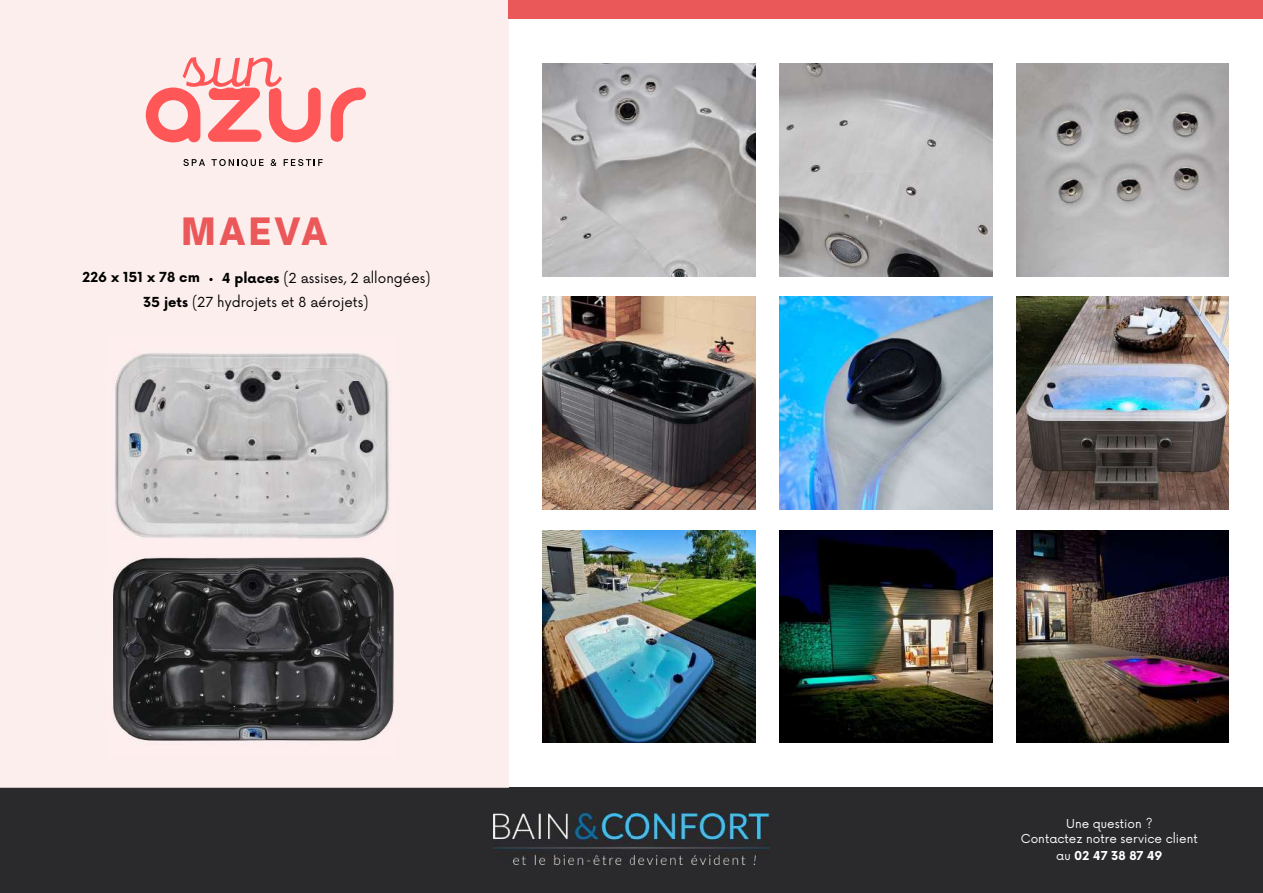
<style>
.page{position:relative;width:1263px;height:893px;background:#fff}
.page>*{position:absolute;margin:0;border:0;box-sizing:border-box;transform-origin:0 0}
.t1{font:900 36px "Open Sauce One";letter-spacing:.1em;color:#eb585a}
.t2{font:13.5px/24px "Now Alt";color:#000}
.t3{font:700 13.5px "Now";color:#000}
.t4{font:12px/15px "Now";color:#fff;text-align:center}
.t5{font:700 12px "Now";color:#fff}
.s1{font-family:"Now";font-weight:700}
.s2{font-weight:400}
</style>
<div class="page">
<div style="left:0;top:788px;width:1263px;height:105px;background:#2a292b"></div>
<img style="left:493px;top:813px;width:277px;height:52px">
<div style="left:0;top:0;width:509px;height:788px;background:#fdeeee"></div>
<svg style="left:209px;top:278px;width:4px;height:3px"></svg>
<svg style="left:331px;top:88px;width:35px;height:54px;background:#fdaeae"></svg>
<svg style="left:146px;top:57px;width:175px;height:85px;background:#fdb2b2"></svg>
<svg style="left:183px;top:159px;width:22px;height:7px"></svg>
<svg style="left:211px;top:159px;width:53px;height:8px"></svg>
<svg style="left:271px;top:159px;width:5px;height:7px"></svg>
<svg style="left:284px;top:159px;width:39px;height:7px"></svg>
<img style="left:108px;top:382px;width:191px;height:163px">
<img style="left:108px;top:337px;width:286px;height:45px">
<img style="left:299px;top:382px;width:95px;height:163px">
<div style="left:509px;top:0;width:754px;height:19px;background:#eb585a"></div>
<img style="left:1016px;top:64px;width:213px;height:212px">
<img style="left:780px;top:64px;width:212px;height:212px">
<img style="left:543px;top:64px;width:212px;height:212px">
<img style="left:1016px;top:297px;width:213px;height:213px">
<img style="left:780px;top:297px;width:212px;height:213px">
<img style="left:543px;top:297px;width:212px;height:213px">
<img style="left:1016px;top:530px;width:213px;height:213px">
<img style="left:780px;top:530px;width:212px;height:213px">
<img style="left:543px;top:530px;width:212px;height:213px">
<img style="left:108px;top:545px;width:286px;height:213px">
<h1 class="t1" style="left:182px;top:208px;width:147px">MAEVA</h1>
<p class="t3" style="left:83px;top:267px;width:119px">226 x 151 x 78 cm</p>
<p class="t2" style="left:143px;top:265px;width:289px;text-indent:79px"><span class="s1">4 places</span> (2 assises, 2 allongées)<br><span class="s1">35 jets</span> (27 hydrojets et 8 aérojets)</p>
<p class="t4" style="left:1021px;top:815px;width:179px">Une question ?<br>Contactez notre service client</p>
<p class="t5" style="left:1056px;top:846px;width:108px"><span class="s2">au</span> 02 47 38 87 49</p>
</div>
